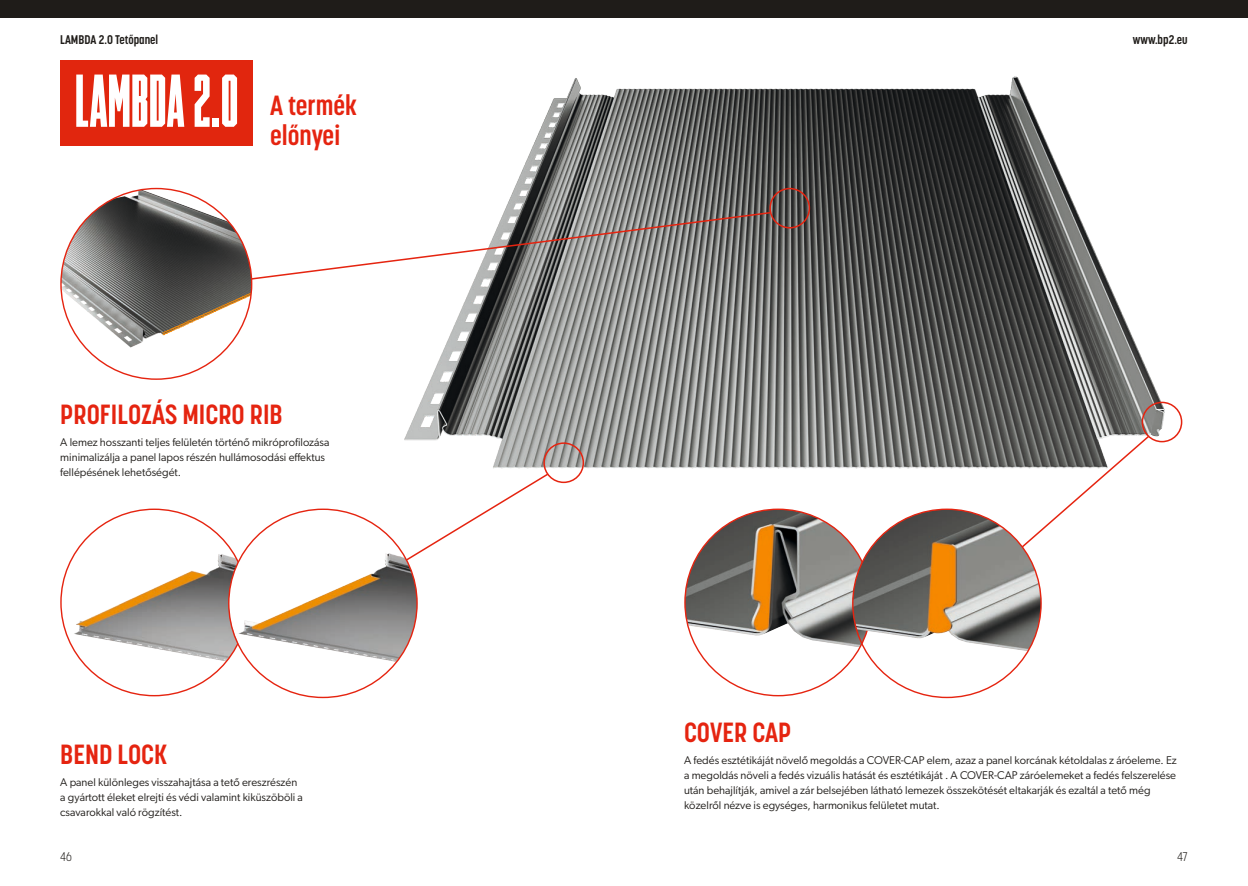
<style>
.page{position:relative;width:1248px;height:886px;background:#fff}
.page>*{position:absolute;margin:0;border:0;box-sizing:border-box;transform-origin:0 0}
.Styl_akapitowy_1{font:700 27.5px "Korolev Condensed";color:#e52410}
.TYTUŁ{font:700 27.5px/30px "Korolev Condensed";color:#e52410}
.t1{font:700 12.5px "Korolev Condensed";color:#1f1c19}
.t2{font:300 12.5px "Korolev Condensed";color:#1f1c19}
.BASIC{font:11.25px/15px "Gibson";color:#1f1c19}
</style>
<div class="page">
<div style="left:0;top:0;width:1247px;height:18px;background:#1f1c19"></div>
<img style="left:61px;top:188px;width:189px;height:169px">
<svg style="left:162px;top:288px;width:90px;height:47px"></svg>
<div style="left:60px;top:60px;width:193px;height:85px;background:#e1260e"></div>
<svg style="left:76px;top:75px;width:108px;height:52px"></svg>
<svg style="left:194px;top:75px;width:15px;height:52px"></svg>
<div style="left:212px;top:118px;width:7px;height:9px;background:#fff"></div>
<svg style="left:222px;top:75px;width:15px;height:52px"></svg>
<img style="left:65px;top:540px;width:169px;height:125px">
<div style="left:229px;top:508px;width:188px;height:188px;background:#fff;border-radius:50%"></div>
<img style="left:234px;top:538px;width:183px;height:128px">
<img style="left:404px;top:76px;width:779px;height:408px">
<div style="left:543px;top:442px;width:41px;height:41px;border:2px solid #e52410;border-radius:50%"></div>
<svg style="left:404px;top:472px;width:146px;height:90px"></svg>
<svg style="left:250px;top:211px;width:522px;height:70px"></svg>
<img style="left:685px;top:509px;width:186px;height:187px;border-radius:93px">
<img style="left:852px;top:509px;width:188px;height:188px;border-radius:94px">
<div style="left:769px;top:188px;width:41px;height:41px;border:2px solid #e52410;border-radius:50%"></div>
<div style="left:1141px;top:402px;width:41px;height:40px;border:2px solid #e52410;border-radius:50%"></div>
<svg style="left:1020px;top:434px;width:130px;height:115px"></svg>
<p class="t1" style="left:60px;top:32px;width:99px">LAMBDA 2.0 Tetőpanel</p>
<p class="t1" style="left:1132px;top:32px;width:56px">www.bp2.eu</p>
<p class="TYTUŁ" style="left:270px;top:91px;width:88px">A termék előnyei</p>
<p class="Styl_akapitowy_1" style="left:60px;top:398px;width:224px">PROFILOZÁS MICRO RIB</p>
<p class="BASIC" style="left:60px;top:434px;width:271px">A lemez hosszanti teljes felületén történő mikróprofilozása minimalizálja a panel lapos részén hullámosodási effektus fellépésének lehetőségét.</p>
<p class="Styl_akapitowy_1" style="left:60px;top:738px;width:109px">BEND LOCK</p>
<p class="BASIC" style="left:60px;top:775px;width:244px">A panel különleges visszahajtása a tető ereszrészén a gyártott éleket elrejti és védi valamint kiküszöböli a csavarokkal való rögzítést.</p>
<p class="Styl_akapitowy_1" style="left:684px;top:716px;width:109px">COVER CAP</p>
<p class="BASIC" style="left:684px;top:752px;width:494px">A fedés esztétikáját növelő megoldás a COVER-CAP elem, azaz a panel korcának kétoldalas z áróeleme. Ez a megoldás növeli a fedés vizuális hatását és esztétikáját . A COVER-CAP záróelemeket a fedés felszerelése után behajlítják, amivel a zár belsejében látható lemezek összekötését eltakarják és ezaltál a tető még közelről nézve is egységes, harmonikus felületet mutat.</p>
<p class="t2" style="left:60px;top:849px;width:13px">46</p>
<p class="t2" style="left:1177px;top:849px;width:12px">47</p>
</div>
